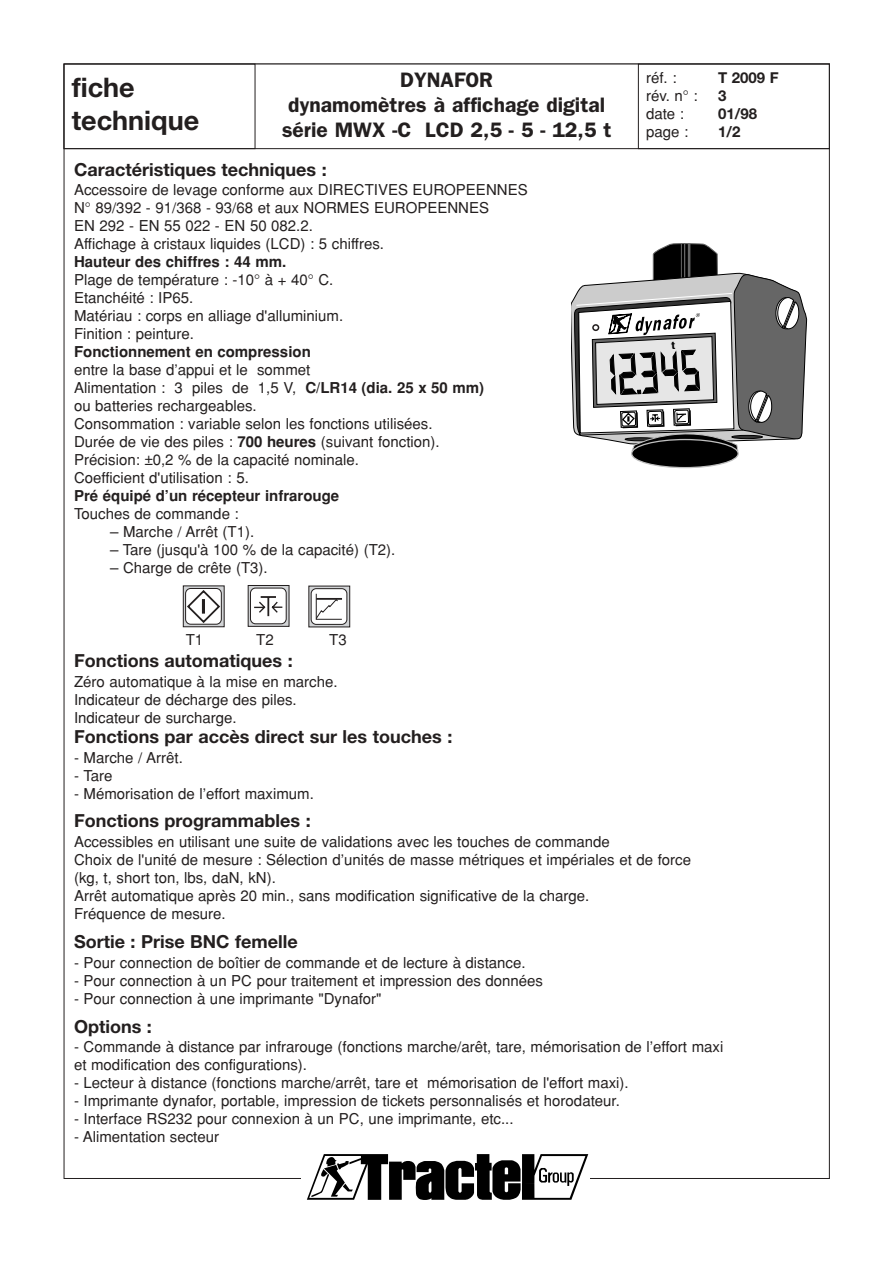
<style>
.page{position:relative;width:893px;height:1262px;background:#fff}
.page>*{position:absolute;margin:0;border:0;box-sizing:border-box;transform-origin:0 0}
.t1{font:700 27px/32.4px "Helvetica Neue";color:#231f1f}
.t2{font:600 21px/25.2px "Franklin Gothic";color:#231f1f;text-align:center}
.t3{font:700 18px "Helvetica Neue";color:#231f1f}
.t4{font:15px/18px "Helvetica";color:#231f1f}
.t5{font:700 15px "Helvetica";color:#231f1f}
.t6{font:700 15px "Helvetica Neue";color:#231f1f}
.s1{font-weight:700}
</style>
<div class="page">
<svg style="left:307px;top:1154px;width:281px;height:46px"></svg>
<div style="left:64px;top:64px;width:765px;height:85px;border:1px solid #231f1f"></div>
<div style="left:638px;top:64px;width:191px;height:85px;border:1px solid #231f1f"></div>
<div style="left:64px;top:64px;width:191px;height:85px;border:1px solid #231f1f"></div>
<div style="left:631px;top:439px;width:107px;height:29px;background:#000;border:1px solid #bfbfbf;border-radius:50%"></div>
<svg style="left:182px;top:585px;width:43px;height:43px"></svg>
<svg style="left:183px;top:586px;width:41px;height:41px"></svg>
<svg style="left:185px;top:588px;width:36px;height:36px"></svg>
<svg style="left:186px;top:588px;width:35px;height:36px"></svg>
<svg style="left:247px;top:585px;width:43px;height:42px"></svg>
<svg style="left:248px;top:585px;width:41px;height:41px"></svg>
<div style="left:250px;top:588px;width:36px;height:36px;background:#fff;border:1px solid #231f1f;border-radius:5px"></div>
<svg style="left:254px;top:596px;width:29px;height:20px"></svg>
<svg style="left:309px;top:586px;width:41px;height:41px"></svg>
<div style="left:311px;top:588px;width:36px;height:36px;background:#fff;border:1px solid #231f1f;border-radius:5px"></div>
<svg style="left:315px;top:593px;width:27px;height:26px"></svg>
<svg style="left:571px;top:243px;width:236px;height:209px"></svg>
<h2 class="t2" style="left:282px;top:69px;width:331px">DYNAFOR<br>dynamomètres à affichage digital série MWX -C LCD 2,5 - 5 - 12,5 t</h2>
<p class="t4" style="left:646px;top:70px;width:32px">réf. :</p>
<p class="t6" style="left:718px;top:72px;width:62px">T 2009 F</p>
<h1 class="t1" style="left:72px;top:74px;width:129px">fiche technique</h1>
<p class="t3" style="left:74px;top:163px;width:254px">Caractéristiques techniques :</p>
<p class="t4" style="left:74px;top:182px;width:455px">Accessoire de levage conforme aux DIRECTIVES EUROPEENNES N° 89/392 - 91/368 - 93/68 et aux NORMES EUROPEENNES<br>EN 292 - EN 55 022 - EN 50 082.2.<br>Affichage à cristaux liquides (LCD) : 5 chiffres.</p>
<p class="t5" style="left:74px;top:256px;width:214px">Hauteur des chiffres : 44 mm.</p>
<p class="t4" style="left:74px;top:272px;width:271px">Plage de température : -10° à + 40° C.<br>Etanchéité : IP65.<br>Matériau : corps en alliage d'alluminium.<br>Finition : peinture.</p>
<p class="t5" style="left:74px;top:346px;width:238px">Fonctionnement en compression</p>
<p class="t4" style="left:74px;top:362px;width:411px">entre la base d’appui et le sommet<br>Alimentation : 3 piles de 1,5 V, <span class="s1">C/LR14 (dia. 25 x 50 mm) </span>ou batteries rechargeables.<br>Consommation : variable selon les fonctions utilisées.<br>Durée de vie des piles : <span class="s1">700 heures</span> (suivant fonction).<br>Précision: ±0,2 % de la capacité nominale.<br>Coefficient d'utilisation : 5.</p>
<p class="t5" style="left:74px;top:490px;width:267px">Pré équipé d’un récepteur infrarouge</p>
<p class="t4" style="left:74px;top:506px;width:166px">Touches de commande :</p>
<p class="t4" style="left:110px;top:524px;width:146px">– Marche / Arrêt (T1).</p>
<p class="t4" style="left:110px;top:542px;width:287px">– Tare (jusqu'à 100 % de la capacité) (T2).</p>
<p class="t4" style="left:110px;top:560px;width:159px">– Charge de crête (T3).</p>
<p class="t4" style="left:646px;top:88px;width:53px">rév. n° :</p>
<p class="t6" style="left:718px;top:90px;width:10px">3</p>
<p class="t4" style="left:646px;top:106px;width:39px">date :</p>
<p class="t6" style="left:718px;top:108px;width:40px">01/98</p>
<p class="t4" style="left:646px;top:124px;width:44px">page :</p>
<p class="t6" style="left:718px;top:126px;width:24px">1/2</p>
<p class="t4" style="left:186px;top:632px;width:19px">T1</p>
<p class="t4" style="left:256px;top:632px;width:19px">T2</p>
<p class="t4" style="left:329px;top:632px;width:19px">T3</p>
<p class="t3" style="left:74px;top:654px;width:220px">Fonctions automatiques :</p>
<p class="t4" style="left:74px;top:674px;width:265px">Zéro automatique à la mise en marche.<br>Indicateur de décharge des piles.<br>Indicateur de surcharge.</p>
<p class="t3" style="left:74px;top:730px;width:380px">Fonctions par accès direct sur les touches :</p>
<p class="t4" style="left:74px;top:749px;width:110px">- Marche / Arrêt.</p>
<p class="t4" style="left:74px;top:767px;width:40px">- Tare</p>
<p class="t4" style="left:74px;top:785px;width:241px">- Mémorisation de l’effort maximum.</p>
<p class="t3" style="left:74px;top:814px;width:238px">Fonctions programmables :</p>
<p class="t4" style="left:74px;top:834px;width:618px">Accessibles en utilisant une suite de validations avec les touches de commande<br>Choix de l'unité de mesure : Sélection d’unités de masse métriques et impériales et de force (kg, t, short ton, lbs, daN, kN).<br>Arrêt automatique après 20 min., sans modification significative de la charge.<br>Fréquence de mesure.</p>
<p class="t3" style="left:74px;top:935px;width:225px">Sortie : Prise BNC femelle</p>
<p class="t4" style="left:74px;top:955px;width:453px">- Pour connection de boîtier de commande et de lecture à distance.</p>
<p class="t4" style="left:74px;top:973px;width:470px">- Pour connection à un PC pour traitement et impression des données</p>
<p class="t4" style="left:74px;top:991px;width:309px">- Pour connection à une imprimante "Dynafor"</p>
<p class="t3" style="left:74px;top:1019px;width:79px">Options :</p>
<p class="t4" style="left:74px;top:1039px;width:650px">- Commande à distance par infrarouge (fonctions marche/arêt, tare, mémorisation de l’effort maxi et modification des configurations).</p>
<p class="t4" style="left:74px;top:1075px;width:556px">- Lecteur à distance (fonctions marche/arrêt, tare et mémorisation de l'effort maxi).</p>
<p class="t4" style="left:74px;top:1093px;width:547px">- Imprimante dynafor, portable, impression de tickets personnalisés et horodateur.</p>
<p class="t4" style="left:74px;top:1111px;width:441px">- Interface RS232 pour connexion à un PC, une imprimante, etc...</p>
<p class="t4" style="left:74px;top:1129px;width:147px">- Alimentation secteur</p>
</div>
